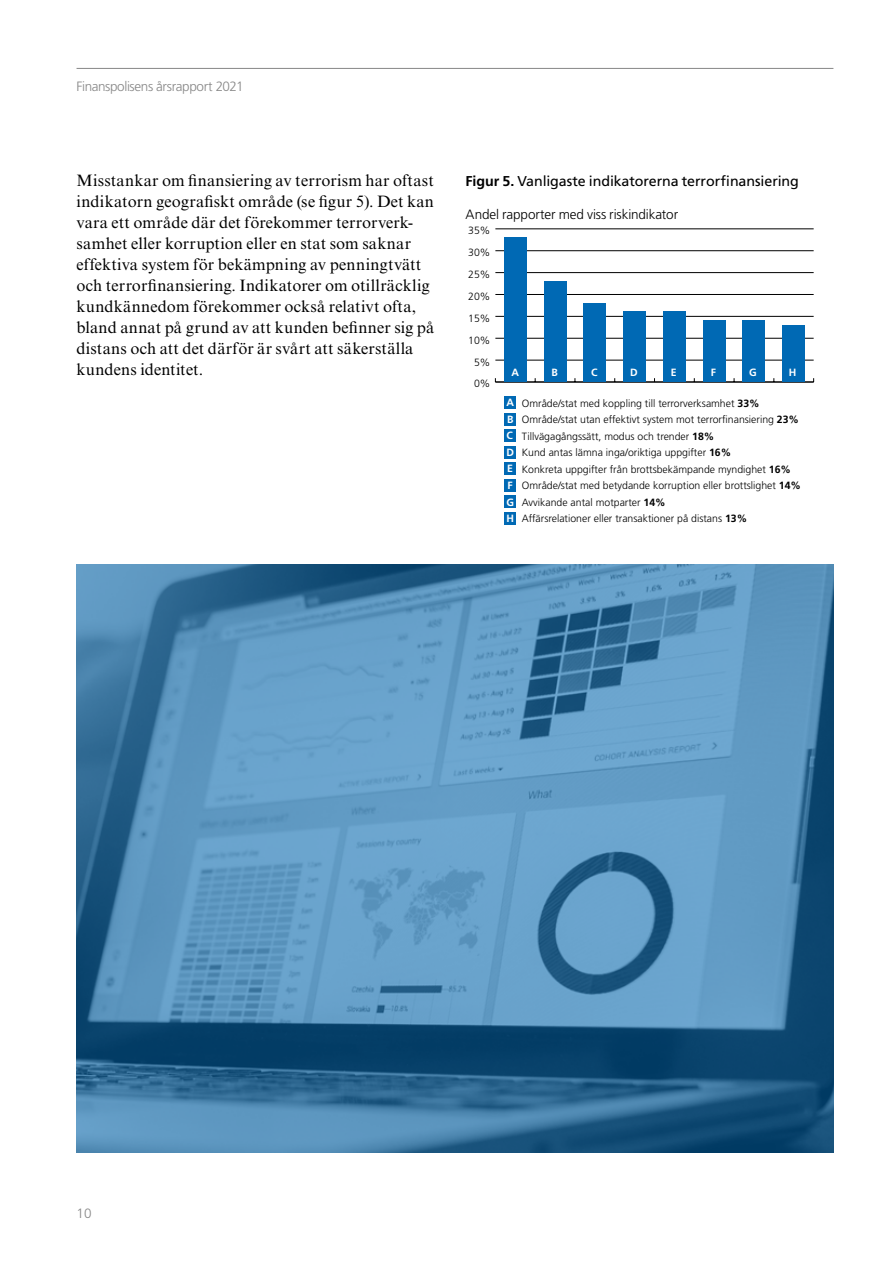
<style>
.page{position:relative;width:893px;height:1263px;background:#fff}
.page>*{position:absolute;margin:0;border:0;box-sizing:border-box;transform-origin:0 0}
.t1{font:16.5px/21px "Times New Roman MT Std";letter-spacing:.01em;color:#000}
.t2{font:14.25px "Frutiger LT Std";letter-spacing:-.005em;color:#000}
.t3{font:300 13.5px "Frutiger LT Std";letter-spacing:-.005em;color:#000}
.t4{font:300 13.5px "Frutiger LT Std";letter-spacing:-.03em;color:#878787}
.t5{font:300 10.5px/16.5px "Frutiger LT Std";color:#000}
.t6{font:700 10.5px "Frutiger LT Std";color:#fff}
.s1{font-weight:700}
</style>
<div class="page">
<hr style="left:77px;top:68px;width:756px;height:1px;background:#878787">
<svg style="left:77px;top:564px;width:757px;height:588px;background:#4c86af"></svg>
<hr style="left:495px;top:382px;width:319px;height:1px;background:#000">
<hr style="left:495px;top:360px;width:319px;height:1px;background:#000">
<hr style="left:495px;top:338px;width:319px;height:1px;background:#000">
<hr style="left:495px;top:316px;width:319px;height:1px;background:#000">
<hr style="left:495px;top:294px;width:319px;height:1px;background:#000">
<hr style="left:495px;top:272px;width:319px;height:1px;background:#000">
<hr style="left:495px;top:250px;width:319px;height:1px;background:#000">
<hr style="left:495px;top:229px;width:319px;height:1px;background:#000">
<div style="left:504px;top:238px;width:22px;height:144px;background:#0069b4"></div>
<div style="left:544px;top:281px;width:22px;height:101px;background:#0069b4"></div>
<div style="left:584px;top:303px;width:22px;height:79px;background:#0069b4"></div>
<div style="left:623px;top:312px;width:23px;height:70px;background:#0069b4"></div>
<div style="left:663px;top:312px;width:22px;height:70px;background:#0069b4"></div>
<div style="left:703px;top:321px;width:22px;height:61px;background:#0069b4"></div>
<div style="left:743px;top:321px;width:22px;height:61px;background:#0069b4"></div>
<div style="left:783px;top:325px;width:22px;height:57px;background:#0069b4"></div>
<div style="left:504px;top:413px;width:12px;height:12px;background:#0069b4"></div>
<div style="left:504px;top:430px;width:12px;height:12px;background:#0069b4"></div>
<div style="left:504px;top:446px;width:12px;height:12px;background:#0069b4"></div>
<div style="left:504px;top:463px;width:12px;height:12px;background:#0069b4"></div>
<div style="left:504px;top:479px;width:12px;height:12px;background:#0069b4"></div>
<div style="left:504px;top:496px;width:12px;height:12px;background:#0069b4"></div>
<div style="left:504px;top:512px;width:12px;height:12px;background:#0069b4"></div>
<div style="left:504px;top:397px;width:12px;height:12px;background:#0069b4"></div>
<p class="t4" style="left:77px;top:79px;width:168px">Finanspolisens årsrapport 2021</p>
<p class="t1" style="left:77px;top:170px;width:359px">Misstankar om finansiering av terrorism har oftast indikatorn geografiskt område (se figur 5). Det kan vara ett område där det förekommer terrorverk&shy;samhet eller korruption eller en stat som saknar effektiva system för bekämpning av penningtvätt och terrorfinansiering. Indikatorer om otillräcklig kundkännedom förekommer också relativt ofta, bland annat på grund av att kunden befinner sig på distans och att det därför är svårt att säkerställa kundens identitet.</p>
<p class="t2" style="left:466px;top:173px;width:335px"><span class="s1">Figur 5.</span> Vanligaste indikatorerna terrorfinansiering</p>
<p class="t3" style="left:466px;top:207px;width:214px">Andel rapporter med viss riskindikator</p>
<p class="t5" style="left:468px;top:222px;width:24px">35%</p>
<p class="t5" style="left:468px;top:244px;width:24px">30%</p>
<p class="t5" style="left:468px;top:266px;width:24px">25%</p>
<p class="t5" style="left:468px;top:288px;width:24px">20%</p>
<p class="t5" style="left:468px;top:310px;width:24px">15%</p>
<p class="t5" style="left:468px;top:332px;width:24px">10%</p>
<p class="t5" style="left:474px;top:354px;width:18px">5%</p>
<p class="t6" style="left:591px;top:366px;width:8px">C</p>
<p class="t6" style="left:749px;top:366px;width:9px">G</p>
<p class="t6" style="left:511px;top:366px;width:9px">A</p>
<p class="t6" style="left:552px;top:366px;width:8px">B</p>
<p class="t6" style="left:507px;top:413px;width:8px">B</p>
<p class="t6" style="left:630px;top:366px;width:9px">D</p>
<p class="t6" style="left:671px;top:366px;width:7px">E</p>
<p class="t6" style="left:711px;top:366px;width:7px">F</p>
<p class="t6" style="left:789px;top:366px;width:9px">H</p>
<p class="t5" style="left:474px;top:376px;width:18px">0%</p>
<p class="t5" style="left:522px;top:395px;width:281px">Område/stat med koppling till terrorverksamhet <span class="s1">33% </span>Område/stat utan effektivt system mot terrorfinansiering <span class="s1">23% </span>Tillvägagångssätt, modus och trender <span class="s1">18%<br></span>Kund antas lämna inga/oriktiga uppgifter <span class="s1">16%<br></span>Konkreta uppgifter från brottsbekämpande myndighet <span class="s1">16% </span>Område/stat med betydande korruption eller brottslighet <span class="s1">14% </span>Avvikande antal motparter <span class="s1">14%<br></span>Affärsrelationer eller transaktioner på distans <span class="s1">13%</span></p>
<p class="t6" style="left:506px;top:397px;width:9px">A</p>
<p class="t6" style="left:507px;top:430px;width:8px">C</p>
<p class="t6" style="left:506px;top:446px;width:9px">D</p>
<p class="t6" style="left:507px;top:462px;width:7px">E</p>
<p class="t6" style="left:508px;top:479px;width:7px">F</p>
<p class="t6" style="left:506px;top:496px;width:9px">G</p>
<p class="t6" style="left:506px;top:512px;width:9px">H</p>
<p class="t4" style="left:77px;top:1205px;width:17px">10</p>
</div>
